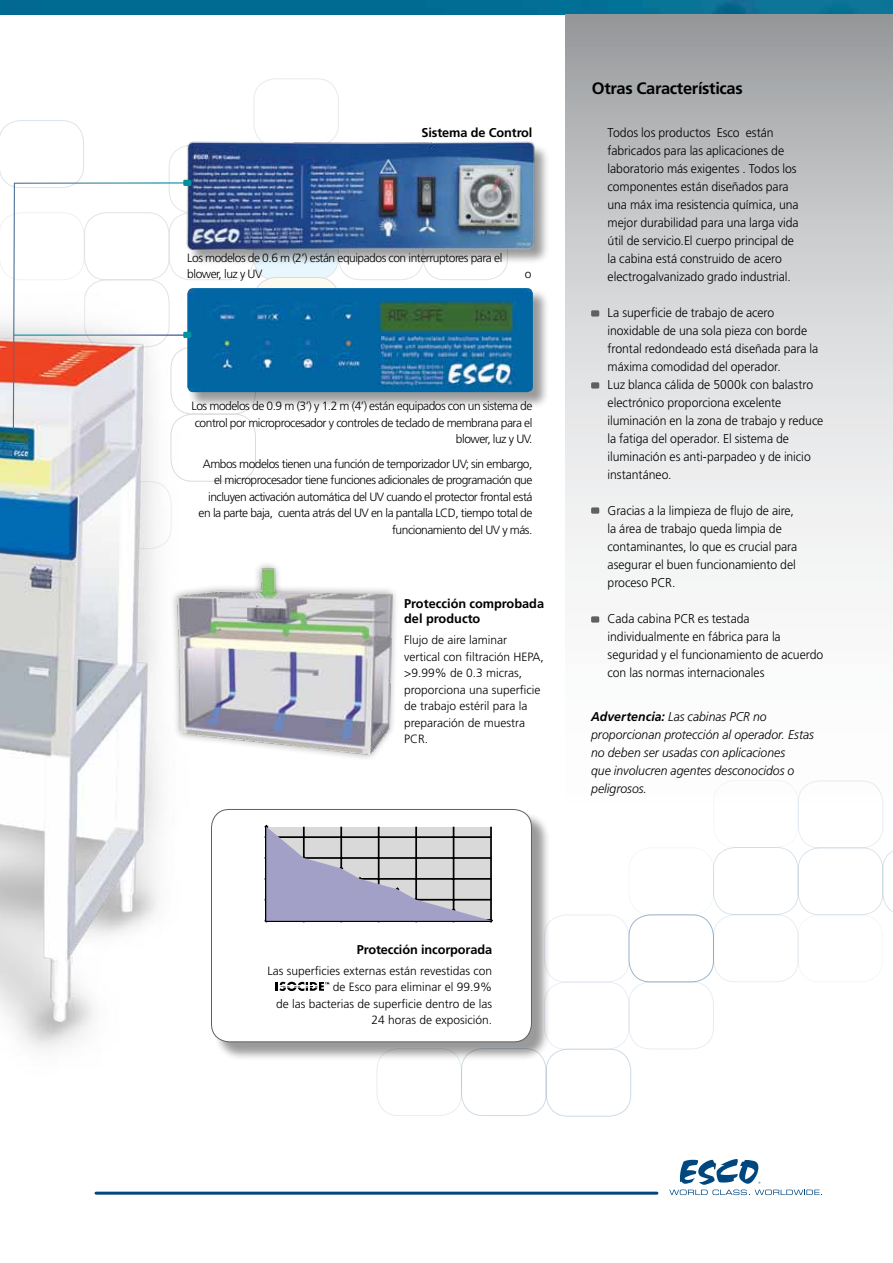
<style>
.page{position:relative;width:893px;height:1263px;background:#fff}
.page>*{position:absolute;margin:0;border:0;box-sizing:border-box;transform-origin:0 0}
.t1{font:700 16.5px "Frutiger LT Std";letter-spacing:-.02em;color:#000}
.t2{font:300 12.75px/18px "Frutiger LT Std";letter-spacing:-.005em;color:#000;scale:.96 1}
.t3{font:italic 300 12.75px/18px "Frutiger LT Std";color:#000;scale:.96 1}
.t4{font:700 12.75px/15px "Frutiger LT Std";letter-spacing:-.01em;color:#000}
.t5{font:300 12px/16.5px "Frutiger LT Std";letter-spacing:-.04em;color:#000;text-align:right}
.t6{font:300 12px/16.5px "Frutiger LT Std";color:#000;text-align:right}
.s1{font-weight:700}
</style>
<div class="page">
<svg style="left:669px;top:1159px;width:153px;height:36px"></svg>
<hr style="left:96px;top:1192px;width:561px;height:3px;background:#00467f">
<img style="left:0;top:0;width:893px;height:15px">
<div style="left:254px;top:213px;width:84px;height:67px;background:#e8f6fd;border-radius:22px"></div>
<div style="left:255px;top:277px;width:84px;height:67px;background:#fdfbf0;border-radius:22px"></div>
<div style="left:171px;top:414px;width:85px;height:68px;border:1px solid #dbdcdd;border-radius:22px"></div>
<div style="left:254px;top:78px;width:85px;height:68px;border:1px solid #dbdcdd;border-radius:22px"></div>
<img style="left:188px;top:124px;width:359px;height:140px">
<img style="left:0;top:148px;width:223px;height:901px">
<svg style="left:565px;top:15px;width:328px;height:823px"></svg>
<div style="left:798px;top:914px;width:85px;height:68px;border:1px solid #00467f;border-radius:22px"></div>
<div style="left:713px;top:914px;width:85px;height:68px;border:1px solid #00467f;border-radius:22px"></div>
<div style="left:713px;top:847px;width:85px;height:68px;border:1px solid #00467f;border-radius:22px"></div>
<div style="left:629px;top:981px;width:85px;height:68px;border:1px solid #00467f;border-radius:22px"></div>
<div style="left:546px;top:1049px;width:85px;height:67px;border:1px solid #00467f;border-radius:22px"></div>
<div style="left:461px;top:1048px;width:85px;height:68px;border:1px solid #00467f;border-radius:22px"></div>
<div style="left:629px;top:914px;width:85px;height:68px;border:1px solid #00467f;border-radius:22px"></div>
<div style="left:544px;top:914px;width:85px;height:68px;border:1px solid #b9c5dc;border-radius:22px"></div>
<div style="left:544px;top:982px;width:85px;height:67px;border:1px solid #b9c5dc;border-radius:22px"></div>
<div style="left:713px;top:780px;width:85px;height:68px;border:1px solid #00467f;border-radius:22px"></div>
<div style="left:629px;top:847px;width:85px;height:68px;border:1px solid #00467f;border-radius:22px"></div>
<svg style="left:882px;top:850px;width:11px;height:63px"></svg>
<div style="left:798px;top:780px;width:85px;height:68px;border:1px solid #00467f;border-radius:22px"></div>
<div style="left:798px;top:847px;width:85px;height:68px;border:1px solid #00467f;border-radius:22px"></div>
<div style="left:377px;top:1048px;width:85px;height:68px;border:1px solid #00467f;border-radius:22px"></div>
<div style="left:591px;top:310px;width:8px;height:7px;background:#5f6062"></div>
<div style="left:591px;top:382px;width:8px;height:7px;background:#5f6062"></div>
<div style="left:591px;top:616px;width:8px;height:7px;background:#5f6062"></div>
<div style="left:213px;top:811px;width:337px;height:250px;background:#000;opacity:.4"></div>
<div style="left:211px;top:809px;width:320px;height:233px;background:#fff;border-radius:18px"></div>
<div style="left:211px;top:809px;width:321px;height:233px;border:1px solid #5f6062;border-radius:18px"></div>
<svg style="left:276px;top:982px;width:53px;height:9px"></svg>
<svg style="left:264px;top:824px;width:229px;height:99px;background:#b2b1c0"></svg>
<div style="left:170px;top:560px;width:230px;height:202px;background:#fff"></div>
<img style="left:170px;top:564px;width:224px;height:199px">
<div style="left:188px;top:288px;width:361px;height:121px;background:#000;opacity:.4"></div>
<img style="left:188px;top:288px;width:345px;height:104px">
<div style="left:183px;top:180px;width:8px;height:6px;background:#00929f"></div>
<svg style="left:0;top:120px;width:188px;height:310px"></svg>
<div style="left:183px;top:332px;width:8px;height:6px;background:#00929f"></div>
<div style="left:591px;top:507px;width:8px;height:7px;background:#5f6062"></div>
<p class="t4" style="left:422px;top:125px;width:112px">Sistema de Control</p>
<p class="t5" style="left:187px;top:249px;width:317px;text-align:left">Los modelos de 0.6 m (2’) están equipados con interruptores para el blower, luz y UV</p>
<p class="t5" style="left:525px;top:266px;width:8px">o</p>
<p class="t5" style="left:192px;top:398px;width:342px">Los modelos de 0.9 m (3’) y 1.2 m (4’) están equipados con un sistema de control por microprocesador y controles de teclado de membrana para el blower, luz y UV.</p>
<p class="t5" style="left:199px;top:455px;width:335px">Ambos modelos tienen una función de temporizador UV; sin embargo, el microprocesador tiene funciones adicionales de programación que incluyen activación automática del UV cuando el protector frontal está en la parte baja, cuenta atrás del UV en la pantalla LCD, tiempo total de funcionamiento del UV y más.</p>
<p class="t4" style="left:404px;top:597px;width:142px">Protección comprobada del producto</p>
<p class="t6" style="left:404px;top:632px;width:141px;text-align:left">Flujo de aire laminar vertical con filtración HEPA, &gt;9.99% de 0.3 micras, proporciona una superficie de trabajo estéril para la preparación de muestra<br>PCR.</p>
<p class="t1" style="left:592px;top:78px;width:152px">Otras Características</p>
<p class="t2" style="left:608px;top:123px;width:201px">Todos los productos Esco están fabricados para las aplicaciones de laboratorio más exigentes . Todos los componentes están diseñados para una máx ima resistencia química, una mejor durabilidad para una larga vida útil de servicio.El cuerpo principal de la cabina está construido de acero electrogalvanizado grado industrial.</p>
<p class="t2" style="left:608px;top:303px;width:226px">La superficie de trabajo de acero inoxidable de una sola pieza con borde frontal redondeado está diseñada para la máxima comodidad del operador.<br>Luz blanca cálida de 5000k con balastro electrónico proporciona excelente iluminación en la zona de trabajo y reduce la fatiga del operador. El sistema de iluminación es anti-parpadeo y de inicio instantáneo.</p>
<p class="t2" style="left:608px;top:501px;width:199px">Gracias a la limpieza de flujo de aire, la área de trabajo queda limpia de contaminantes, lo que es crucial para asegurar el buen funcionamiento del proceso PCR.</p>
<p class="t2" style="left:608px;top:609px;width:226px">Cada cabina PCR es testada individualmente en fábrica para la seguridad y el funcionamiento de acuerdo con las normas internacionales</p>
<p class="t3" style="left:591px;top:708px;width:234px"><span class="s1">Advertencia:</span> Las cabinas PCR no proporcionan protección al operador. Estas no deben ser usadas con aplicaciones<br>que involucren agentes desconocidos o peligrosos.</p>
<p class="t4" style="left:357px;top:942px;width:137px">Protección incorporada</p>
<p class="t6" style="left:267px;top:962px;width:226px">Las superficies externas están revestidas con de Esco para eliminar el 99.9%<br>de las bacterias de superficie dentro de las 24 horas de exposición.</p>
</div>
